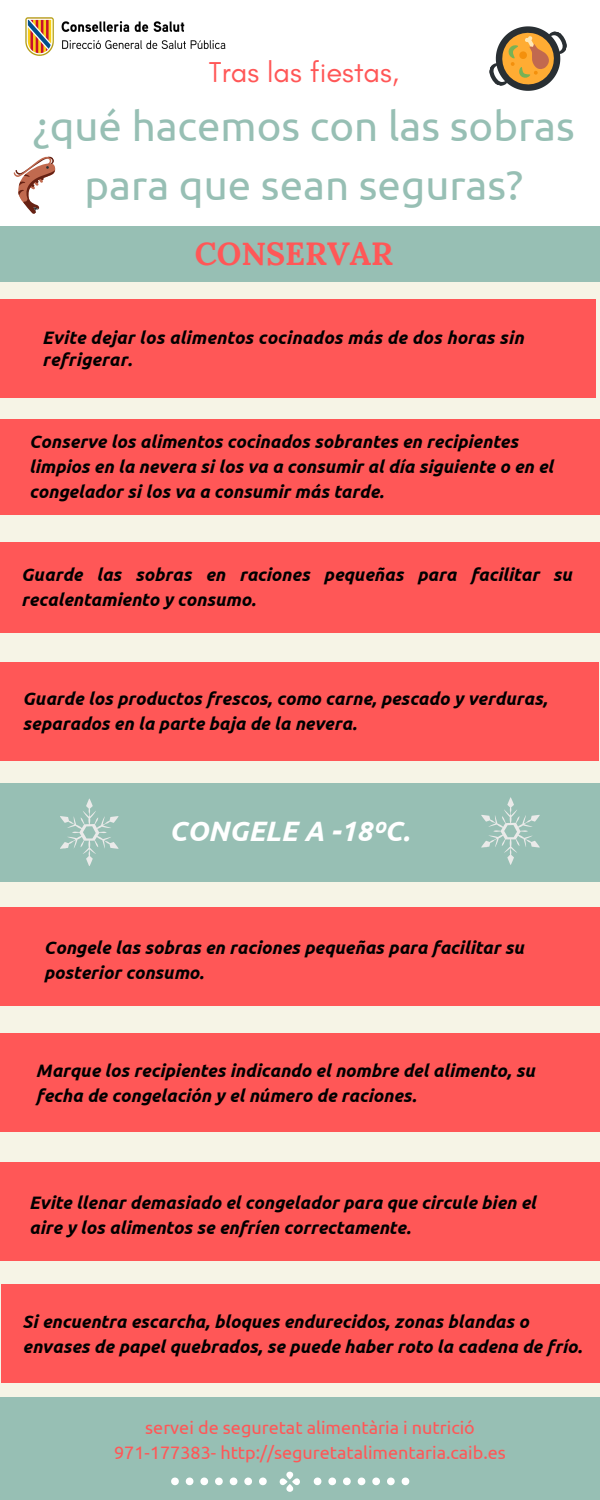
<style>
.page{position:relative;width:600px;height:1500px;background:#f6f4e6}
.page>*{position:absolute;margin:0;border:0;box-sizing:border-box;transform-origin:0 0}
.t1{font:42px/58.5px "Ubuntu";color:#97bfb4;text-align:center}
.t2{font:700 32px "Lora";color:#ff5757}
.t3{font:29.2px "Glacial Indifference";color:#ff5757}
.t4{font:italic 700 28px "Ubuntu";color:#fff}
.t5{font:italic 700 18px/24.8px "Ubuntu";color:#000}
.t6{font:18px/24.8px "Ubuntu";color:#ff5757;text-align:center}
</style>
<div class="page">
<div style="left:0;top:0;width:600px;height:248px;background:#fff"></div>
<div style="left:0;top:226px;width:600px;height:55px;background:#97bfb4"></div>
<div style="left:0;top:299px;width:596px;height:99px;background:#ff5757"></div>
<div style="left:0;top:419px;width:600px;height:96px;background:#ff5757"></div>
<div style="left:0;top:542px;width:600px;height:91px;background:#ff5757"></div>
<div style="left:0;top:662px;width:599px;height:98px;background:#ff5757"></div>
<div style="left:0;top:783px;width:600px;height:98px;background:#97bfb4"></div>
<div style="left:0;top:907px;width:600px;height:99px;background:#ff5757"></div>
<div style="left:0;top:1034px;width:600px;height:98px;background:#ff5757"></div>
<div style="left:0;top:1163px;width:600px;height:98px;background:#ff5757"></div>
<div style="left:1px;top:1285px;width:599px;height:98px;background:#ff5757"></div>
<div style="left:0;top:1397px;width:599px;height:103px;background:#97bfb4"></div>
<svg style="left:481px;top:797px;width:59px;height:68px"></svg>
<svg style="left:35px;top:799px;width:149px;height:83px"></svg>
<svg style="left:280px;top:1472px;width:20px;height:20px"></svg>
<svg style="left:259px;top:1478px;width:8px;height:7px"></svg>
<svg style="left:244px;top:1478px;width:8px;height:7px"></svg>
<svg style="left:230px;top:1478px;width:7px;height:7px"></svg>
<svg style="left:215px;top:1478px;width:8px;height:7px"></svg>
<svg style="left:200px;top:1478px;width:8px;height:7px"></svg>
<svg style="left:186px;top:1478px;width:7px;height:7px"></svg>
<svg style="left:171px;top:1478px;width:8px;height:7px"></svg>
<svg style="left:402px;top:1478px;width:7px;height:7px"></svg>
<svg style="left:387px;top:1478px;width:8px;height:7px"></svg>
<svg style="left:372px;top:1478px;width:8px;height:7px"></svg>
<svg style="left:358px;top:1478px;width:7px;height:7px"></svg>
<svg style="left:343px;top:1478px;width:8px;height:7px"></svg>
<svg style="left:328px;top:1478px;width:8px;height:7px"></svg>
<svg style="left:314px;top:1478px;width:7px;height:7px"></svg>
<svg style="left:13px;top:156px;width:43px;height:58px"></svg>
<svg style="left:489px;top:26px;width:78px;height:65px"></svg>
<img style="left:25px;top:17px;width:201px;height:39px">
<h1 class="t3" style="left:209px;top:54px;width:191px">Tras las fiestas,</h1>
<p class="t1" style="left:33px;top:96px;width:544px">¿qué hacemos con las sobras para que sean seguras?</p>
<p class="t2" style="left:195px;top:233px;width:200px">CONSERVAR</p>
<h6 class="t5" style="left:42px;top:327px;width:483px;line-height:21.1px">Evite dejar los alimentos cocinados más de dos horas sin refrigerar.</h6>
<h5 class="t5" style="left:29px;top:428px;width:526px;line-height:25.2px">Conserve los alimentos cocinados sobrantes en recipientes limpios en la nevera si los va a consumir al día siguiente o en el congelador si los va a consumir más tarde.</h5>
<h5 class="t5" style="left:21px;top:562px;width:552px">Guarde las sobras en raciones pequeñas para facilitar su recalentamiento y consumo.</h5>
<h5 class="t5" style="left:23px;top:686px;width:526px">Guarde los productos frescos, como carne, pescado y verduras, separados en la parte baja de la nevera.</h5>
<p class="t4" style="left:169px;top:815px;width:242px">CONGELE A -18ºC.</p>
<h5 class="t5" style="left:44px;top:935px;width:482px">Congele las sobras en raciones pequeñas para facilitar su posterior consumo.</h5>
<p class="t5" style="left:36px;top:1058px;width:501px">Marque los recipientes indicando el nombre del alimento, su fecha de congelación y el número de raciones.</p>
<h4 class="t5" style="left:29px;top:1190px;width:508px">Evite llenar demasiado el congelador para que circule bien el aire y los alimentos se enfríen correctamente.</h4>
<p class="t5" style="left:23px;top:1309px;width:561px">Si encuentra escarcha, bloques endurecidos, zonas blandas o envases de papel quebrados, se puede haber roto la cadena de frío.</p>
<p class="t6" style="left:114px;top:1415px;width:393px">servei de seguretat alimentària i nutrició<br>971-177383- http://seguretatalimentaria.caib.es</p>
</div>
